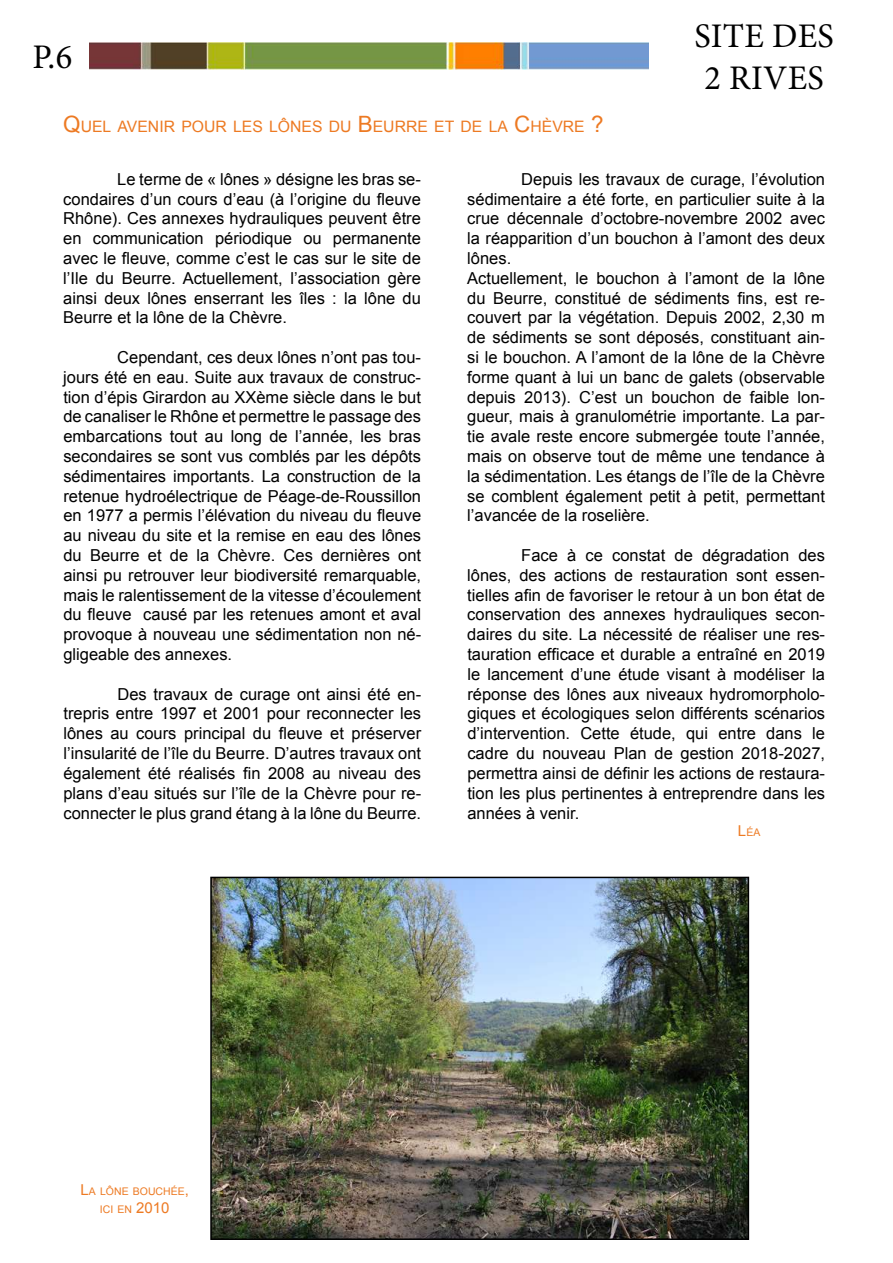
<style>
.page{position:relative;width:893px;height:1263px;background:#fff}
.page>*{position:absolute;margin:0;border:0;box-sizing:border-box;transform-origin:0 0}
.t1{font:34.5px/41.4px "Minion Pro";letter-spacing:.01em;color:#000}
.t2{font:16.5px/19.8px "Arial";color:#000;text-align:justify}
.t3{font:15.75px "Arial";color:#ed7a23}
.t4{font:10.5px/18px "Arial";color:#ed7a23;text-align:center}
.s1{font-size:22.5px}
.s2{font-size:15px}
</style>
<div class="page">
<img style="left:89px;top:43px;width:560px;height:27px">
<img style="left:213px;top:880px;width:533px;height:357px">
<div style="left:210px;top:877px;width:539px;height:363px;border:2px solid #000"></div>
<h1 class="t1" style="left:33px;top:36px;width:41px">P.6</h1>
<h1 class="t1" style="left:694px;top:16px;width:141px">SITE DES<br>2 RIVES</h1>
<p class="t3" style="left:63px;top:116px;width:542px"><span class="s1">Q</span>UEL AVEN IR POUR LES LÔNES DU <span class="s1">B</span>EURRE ET DE LA <span class="s1">C</span>HÈVRE <span class="s1">?</span></p>
<p class="t2" style="left:63px;top:169px;width:359px;text-indent:54px">Le terme de « lônes » désigne les bras se&shy;condaires d’un cours d’eau (à l’origine du fleuve Rhône). Ces annexes hydrauliques peuvent être en communication périodique ou permanente avec le fleuve, comme c’est le cas sur le site de l’Ile du Beurre. Actuellement, l’association gère ainsi deux lônes enserrant les îles : la lône du Beurre et la lône de la Chèvre.</p>
<p class="t2" style="left:63px;top:347px;width:359px;text-indent:54px">Cependant, ces deux lônes n’ont pas tou&shy;jours été en eau. Suite aux travaux de construc&shy;tion d’épis Girardon au XXème siècle dans le but de canaliser le Rhône et permettre le passage des embarcations tout au long de l’année, les bras secondaires se sont vus comblés par les dépôts sédimentaires importants. La construction de la retenue hydroélectrique de Péage-de-Roussillon en 1977 a permis l’élévation du niveau du fleuve au niveau du site et la remise en eau des lônes du Beurre et de la Chèvre. Ces dernières ont ainsi pu retrouver leur biodiversité remarquable, mais le ralentissement de la vitesse d’écoulement du fleuve causé par les retenues amont et aval provoque à nouveau une sédimentation non né&shy;gligeable des annexes.</p>
<p class="t2" style="left:63px;top:684px;width:359px;text-indent:54px">Des travaux de curage ont ainsi été en&shy;trepris entre 1997 et 2001 pour reconnecter les lônes au cours principal du fleuve et préserver l’insularité de l’île du Beurre. D’autres travaux ont également été réalisés fin 2008 au niveau des plans d’eau situés sur l’île de la Chèvre pour re&shy;connecter le plus grand étang à la lône du Beurre.</p>
<p class="t2" style="left:467px;top:169px;width:359px;text-align:left;text-indent:54px">Depuis les travaux de curage, l’évolution sédimentaire a été forte, en particulier suite à la crue décennale d’octobre-novembre 2002 avec la réapparition d’un bouchon à l’amont des deux lônes.<br>Actuellement, le bouchon à l’amont de la lône du Beurre, constitué de sédiments fins, est re&shy;couvert par la végétation. Depuis 2002, 2,30 m de sédiments se sont déposés, constituant ain&shy;si le bouchon. A l’amont de la lône de la Chèvre forme quant à lui un banc de galets (observable depuis 2013). C’est un bouchon de faible lon&shy;gueur, mais à granulométrie importante. La par&shy;tie avale reste encore submergée toute l’année, mais on observe tout de même une tendance à la sédimentation. Les étangs de l’île de la Chèvre se comblent également petit à petit, permettant l’avancée de la roselière.</p>
<p class="t2" style="left:467px;top:545px;width:359px;text-indent:54px">Face à ce constat de dégradation des lônes, des actions de restauration sont essen&shy;tielles afin de favoriser le retour à un bon état de conservation des annexes hydrauliques secon&shy;daires du site. La nécessité de réaliser une res&shy;tauration efficace et durable a entraîné en 2019 le lancement d’une étude visant à modéliser la réponse des lônes aux niveaux hydromorpholo&shy;giques et écologiques selon différents scénarios d’intervention. Cette étude, qui entre dans le cadre du nouveau Plan de gestion 2018-2027, permettra ainsi de définir les actions de restaura&shy;tion les plus pertinentes à entreprendre dans les années à venir.</p>
<p class="t4" style="left:738px;top:823px;width:24px"><span class="s2">L</span>ÉA</p>
<p class="t4" style="left:81px;top:1182px;width:110px"><span class="s2">L</span>A LÔN E BOUCHÉE<span class="s2">,<br></span>ICI EN <span class="s2">2010</span></p>
</div>
